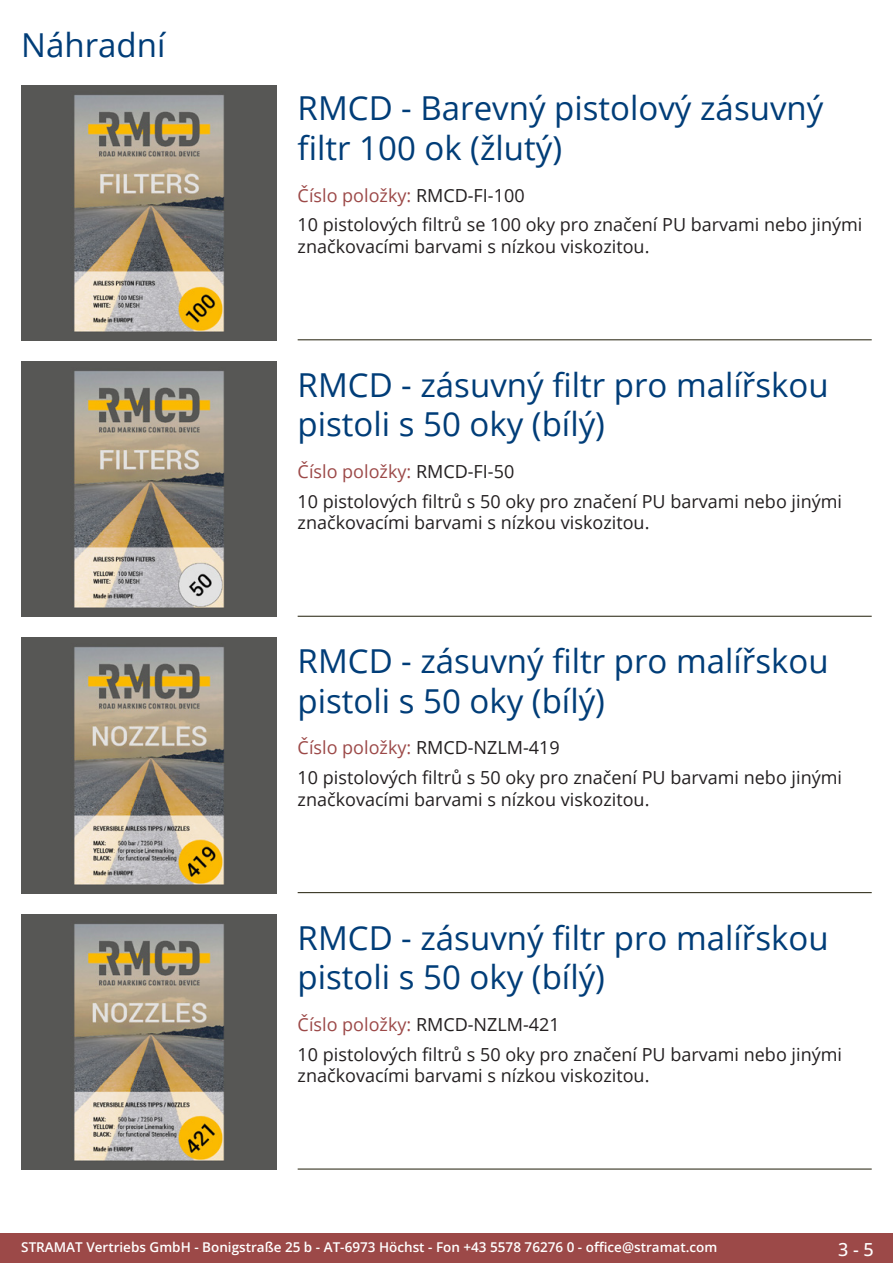
<style>
.page{position:relative;width:893px;height:1263px;background:#fff}
.page>*{position:absolute;margin:0;border:0;box-sizing:border-box;transform-origin:0 0}
.Produkttitel{font:33px/39.6px "Open Sans";color:#003d78}
.RastTitel{font:33px "Open Sans";color:#003d78}
.Beschreibung_Text{font:18px/21.6px "Open Sans";color:#231f20}
.TechDaten_Überschrif{font:18px "Open Sans";color:#9c4948}
.t1{font:500 18px "Open Sans";color:#fff}
.t2{font:600 13.5px "Open Sans";color:#fff}
.s1{color:#231f20}
</style>
<div class="page">
<div style="left:0;top:1233px;width:893px;height:30px;background:#9c4948"></div>
<hr style="left:298px;top:340px;width:574px;height:1px;background:#201d08">
<hr style="left:298px;top:616px;width:574px;height:1px;background:#201d08">
<hr style="left:298px;top:892px;width:574px;height:1px;background:#201d08">
<hr style="left:298px;top:1169px;width:574px;height:1px;background:#201d08">
<img style="left:21px;top:85px;width:255px;height:255px">
<img style="left:21px;top:361px;width:255px;height:256px">
<img style="left:21px;top:638px;width:255px;height:255px">
<img style="left:21px;top:914px;width:255px;height:255px">
<p class="RastTitel" style="left:21px;top:22px;width:146px">Náhradní</p>
<p class="Produkttitel" style="left:298px;top:88px;width:527px">RMCD - Barevný pistolový zásuvný filtr 100 ok (žlutý)</p>
<p class="TechDaten_Überschrif" style="left:298px;top:183px;width:228px">Číslo položky: <span class="s1">RMCD-FI-100</span></p>
<p class="Beschreibung_Text" style="left:298px;top:214px;width:566px">10 pistolových filtrů se 100 oky pro značení PU barvami nebo jinými značkovacími barvami s nízkou viskozitou.</p>
<p class="Produkttitel" style="left:298px;top:364px;width:532px">RMCD - zásuvný filtr pro malířskou pistoli s 50 oky (bílý)</p>
<p class="TechDaten_Überschrif" style="left:298px;top:459px;width:218px">Číslo položky: <span class="s1">RMCD-FI-50</span></p>
<p class="Beschreibung_Text" style="left:298px;top:490px;width:546px">10 pistolových filtrů s 50 oky pro značení PU barvami nebo jinými značkovacími barvami s nízkou viskozitou.</p>
<p class="Produkttitel" style="left:298px;top:640px;width:532px">RMCD - zásuvný filtr pro malířskou pistoli s 50 oky (bílý)</p>
<p class="TechDaten_Überschrif" style="left:298px;top:735px;width:264px">Číslo položky: <span class="s1">RMCD-NZLM-419</span></p>
<p class="Beschreibung_Text" style="left:298px;top:766px;width:546px">10 pistolových filtrů s 50 oky pro značení PU barvami nebo jinými značkovacími barvami s nízkou viskozitou.</p>
<p class="Produkttitel" style="left:298px;top:917px;width:532px">RMCD - zásuvný filtr pro malířskou pistoli s 50 oky (bílý)</p>
<p class="TechDaten_Überschrif" style="left:298px;top:1012px;width:264px">Číslo položky: <span class="s1">RMCD-NZLM-421</span></p>
<p class="Beschreibung_Text" style="left:298px;top:1043px;width:546px">10 pistolových filtrů s 50 oky pro značení PU barvami nebo jinými značkovacími barvami s nízkou viskozitou.</p>
<p class="t2" style="left:21px;top:1238px;width:698px">STRAMAT Vertriebs GmbH - Bonigstraße 25 b - AT-6973 Höchst - Fon +43 5578 76276 0 - office@stramat.com</p>
<p class="t1" style="left:838px;top:1237px;width:37px">3 - 5</p>
</div>
